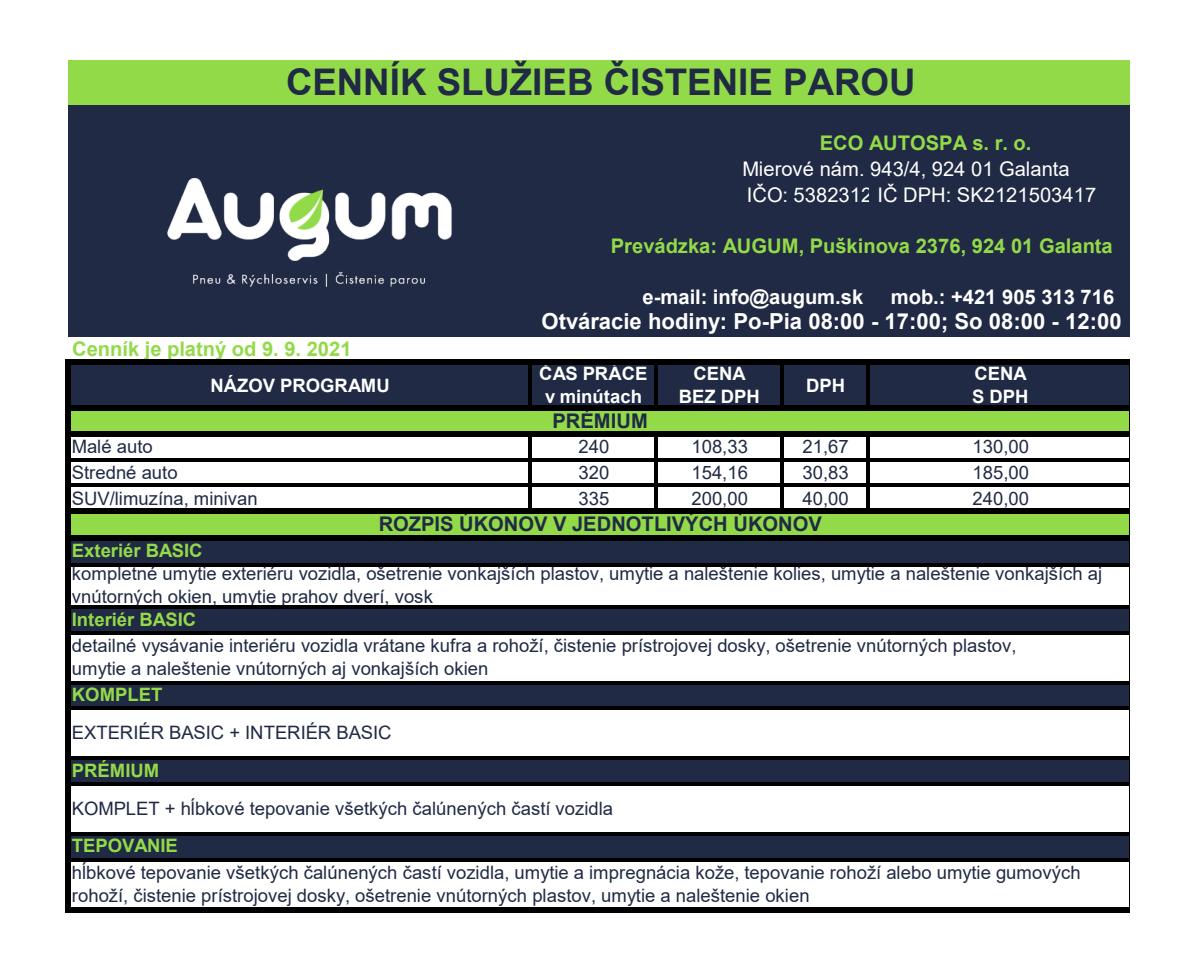
<style>
.page{position:relative;width:1200px;height:973px;background:#fff}
.page>*{position:absolute;margin:0;border:0;box-sizing:border-box;transform-origin:0 0}
.t1{font:700 36.8px "Arial";color:#202a44}
.t2{font:700 22px "Arial";color:#fff}
.t3{font:700 20.2px "Arial";color:#93da49}
.t4{font:20.2px/25.6px "Arial";color:#fff}
.t5{font:700 20.2px "Arial";color:#202a44}
.t6{font:700 20.2px "Arial";color:#fff}
.t7{font:18.4px/22.8px "Arial";color:#202a44}
.t8{font:700 18.4px/23.6px "Arial";color:#fff;text-align:center}
.t9{font:700 18.4px "Arial";color:#93da49}
</style>
<div class="page">
<div style="left:68px;top:61px;width:1064px;height:44px;background:#93da49"></div>
<div style="left:68px;top:105px;width:1064px;height:231px;background:#202a44"></div>
<div style="left:68px;top:362px;width:1064px;height:46px;background:#202a44"></div>
<div style="left:68px;top:408px;width:1064px;height:26px;background:#93da49"></div>
<div style="left:68px;top:511px;width:1064px;height:27px;background:#93da49"></div>
<div style="left:68px;top:538px;width:1064px;height:27px;background:#202a44"></div>
<div style="left:68px;top:607px;width:1064px;height:26px;background:#202a44"></div>
<div style="left:68px;top:683px;width:1064px;height:25px;background:#202a44"></div>
<div style="left:68px;top:758px;width:1064px;height:26px;background:#202a44"></div>
<div style="left:68px;top:834px;width:1064px;height:26px;background:#202a44"></div>
<hr style="left:528px;top:364px;width:4px;height:42px;background:#000">
<hr style="left:654px;top:364px;width:4px;height:42px;background:#000">
<hr style="left:780px;top:364px;width:4px;height:42px;background:#000">
<hr style="left:866px;top:364px;width:4px;height:42px;background:#000">
<div style="left:66px;top:359px;width:5px;height:553px;background:#000"></div>
<hr style="left:528px;top:436px;width:4px;height:72px;background:#000">
<hr style="left:654px;top:436px;width:4px;height:72px;background:#000">
<hr style="left:780px;top:436px;width:4px;height:72px;background:#000">
<hr style="left:866px;top:436px;width:4px;height:72px;background:#000">
<div style="left:1129px;top:364px;width:5px;height:548px;background:#fff"></div>
<div style="left:71px;top:359px;width:1063px;height:5px;background:#000"></div>
<div style="left:71px;top:406px;width:1063px;height:5px;background:#000"></div>
<div style="left:71px;top:431px;width:1063px;height:5px;background:#000"></div>
<hr style="left:71px;top:458px;width:1058px;height:3px;background:#000">
<hr style="left:71px;top:484px;width:1058px;height:3px;background:#000">
<div style="left:71px;top:508px;width:1063px;height:6px;background:#000"></div>
<div style="left:71px;top:535px;width:1063px;height:5px;background:#000"></div>
<hr style="left:71px;top:563px;width:1058px;height:4px;background:#000">
<hr style="left:71px;top:605px;width:1058px;height:4px;background:#000">
<hr style="left:71px;top:631px;width:1058px;height:4px;background:#000">
<hr style="left:71px;top:681px;width:1058px;height:3px;background:#000">
<hr style="left:71px;top:707px;width:1058px;height:3px;background:#000">
<hr style="left:71px;top:756px;width:1058px;height:4px;background:#000">
<hr style="left:71px;top:782px;width:1058px;height:4px;background:#000">
<hr style="left:71px;top:832px;width:1058px;height:4px;background:#000">
<hr style="left:71px;top:858px;width:1058px;height:3px;background:#000">
<div style="left:71px;top:907px;width:1063px;height:5px;background:#000"></div>
<img style="left:68px;top:178px;width:483px;height:159px">
<div style="left:1131px;top:0;width:69px;height:973px;background:#fff"></div>
<h1 class="t1" style="left:286px;top:56px;width:631px">CENNÍK SLUŽIEB ČISTENIE PAROU</h1>
<p class="t3" style="left:820px;top:129px;width:213px">ECO AUTOSPA s. r. o.</p>
<p class="t4" style="left:742px;top:156px;width:329px">Mierové nám. 943/4, 924 01 Galanta<br>IČO: 53823125</p>
<p class="t3" style="left:611px;top:232px;width:504px">Prevádzka: AUGUM, Puškinova 2376, 924 01 Galanta</p>
<p class="t4" style="left:878px;top:181px;width:220px">IČ DPH: SK2121503417</p>
<p class="t3" style="left:72px;top:334px;width:281px">Cenník je platný od 9. 9. 2021</p>
<p class="t8" style="left:210px;top:374px;width:181px">NÁZOV PROGRAMU</p>
<p class="t6" style="left:643px;top:283px;width:222px">e-mail: info@augum.sk</p>
<p class="t6" style="left:891px;top:283px;width:225px">mob.: +421 905 313 716</p>
<p class="t2" style="left:541px;top:306px;width:582px">Otváracie hodiny: Po-Pia 08:00 - 17:00; So 08:00 - 12:00</p>
<p class="t8" style="left:539px;top:362px;width:110px">ČAS PRÁCE v minútach</p>
<p class="t8" style="left:679px;top:362px;width:82px">CENA<br>BEZ DPH</p>
<p class="t8" style="left:806px;top:374px;width:40px">DPH</p>
<p class="t8" style="left:972px;top:362px;width:58px;text-align:left">CENA<br>S DPH</p>
<p class="t5" style="left:552px;top:406px;width:97px">PRÉMIUM</p>
<p class="t7" style="left:72px;top:435px;width:82px">Malé auto</p>
<p class="t7" style="left:578px;top:435px;width:32px">240</p>
<p class="t7" style="left:691px;top:435px;width:58px">108,33</p>
<p class="t7" style="left:803px;top:435px;width:48px">21,67</p>
<p class="t7" style="left:973px;top:435px;width:58px">130,00</p>
<p class="t7" style="left:72px;top:461px;width:107px">Stredné auto</p>
<p class="t7" style="left:578px;top:461px;width:32px">320</p>
<p class="t7" style="left:691px;top:461px;width:58px">154,16</p>
<p class="t7" style="left:803px;top:461px;width:48px">30,83</p>
<p class="t7" style="left:973px;top:461px;width:58px">185,00</p>
<p class="t7" style="left:72px;top:487px;width:187px">SUV/limuzína, minivan</p>
<p class="t7" style="left:578px;top:487px;width:32px">335</p>
<p class="t7" style="left:691px;top:487px;width:58px">200,00</p>
<p class="t7" style="left:803px;top:487px;width:48px">40,00</p>
<p class="t7" style="left:973px;top:487px;width:58px">240,00</p>
<p class="t5" style="left:379px;top:510px;width:445px">ROZPIS ÚKONOV V JEDNOTLIVÝCH ÚKONOV</p>
<p class="t9" style="left:72px;top:538px;width:132px">Exteriér BASIC</p>
<p class="t7" style="left:72px;top:562px;width:1032px">kompletné umytie exteriéru vozidla, ošetrenie vonkajších plastov, umytie a naleštenie kolies, umytie a naleštenie vonkajších aj vnútorných okien, umytie prahov dverí, vosk</p>
<p class="t9" style="left:72px;top:606px;width:126px">Interiér BASIC</p>
<p class="t7" style="left:72px;top:634px;width:946px">detailné vysávanie interiéru vozidla vrátane kufra a rohoží, čistenie prístrojovej dosky, ošetrenie vnútorných plastov, umytie a naleštenie vnútorných aj vonkajších okien</p>
<p class="t9" style="left:72px;top:682px;width:92px">KOMPLET</p>
<p class="t7" style="left:72px;top:721px;width:321px">EXTERIÉR BASIC + INTERIÉR BASIC</p>
<p class="t9" style="left:72px;top:757px;width:89px">PRÉMIUM</p>
<p class="t7" style="left:72px;top:796px;width:543px">KOMPLET + hĺbkové tepovanie všetkých čalúnených častí vozidla</p>
<p class="t9" style="left:72px;top:833px;width:107px">TEPOVANIE</p>
<p class="t7" style="left:72px;top:861px;width:1010px">hĺbkové tepovanie všetkých čalúnených častí vozidla, umytie a impregnácia kože, tepovanie rohoží alebo umytie gumových rohoží, čistenie prístrojovej dosky, ošetrenie vnútorných plastov, umytie a naleštenie okien</p>
</div>
